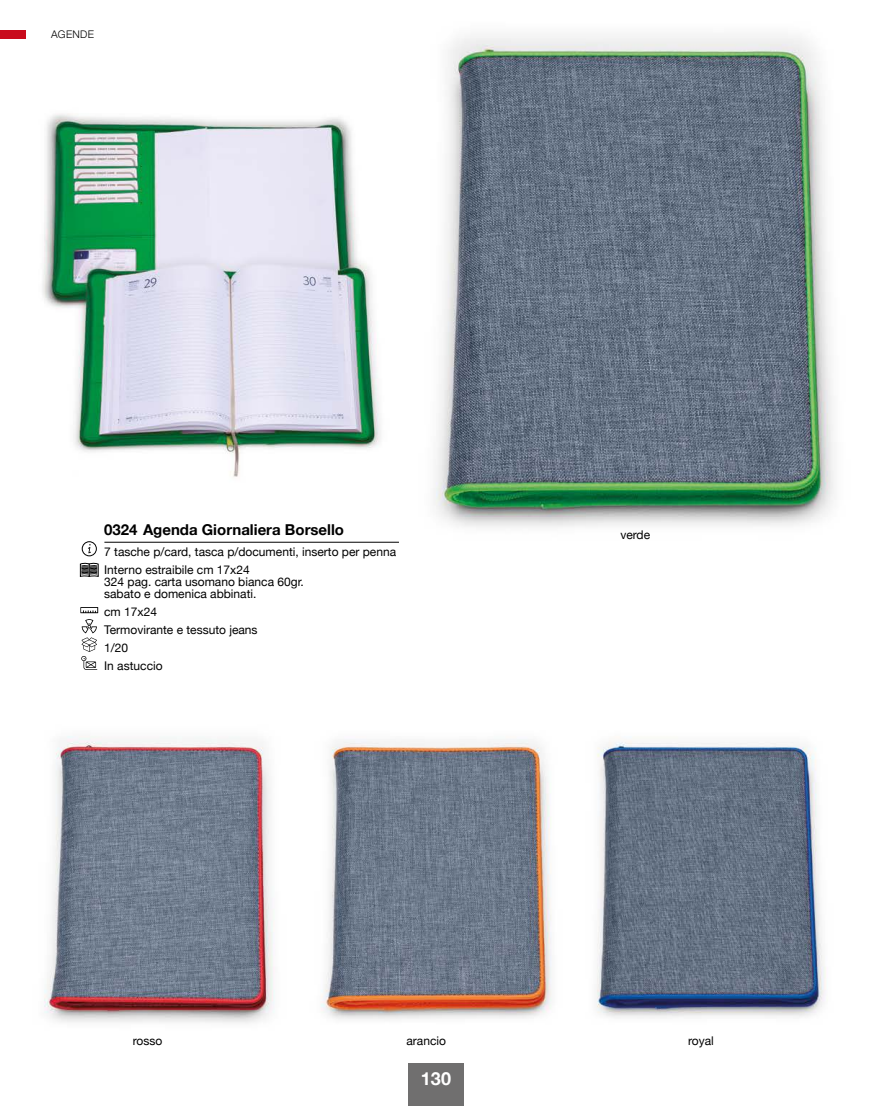
<style>
.page{position:relative;width:872px;height:1106px;background:#fff}
.page>*{position:absolute;margin:0;border:0;box-sizing:border-box;transform-origin:0 0}
.t1{font:700 18px "Helvetica Neue";color:#fff}
.t2{font:700 15px "Helvetica Neue";color:#000}
.t3{font:12px/18px "Helvetica Neue";color:#000}
.t4{font:300 10.5px "Helvetica Neue";letter-spacing:.03em;color:#000}
</style>
<div class="page">
<img style="left:0;top:36px;width:834px;height:1070px">
<svg style="left:81px;top:619px;width:16px;height:51px"></svg>
<svg style="left:80px;top:607px;width:18px;height:6px"></svg>
<hr style="left:104px;top:542px;width:295px;height:1px;background:#000">
<svg style="left:82px;top:541px;width:15px;height:15px"></svg>
<svg style="left:80px;top:562px;width:19px;height:15px"></svg>
<div style="left:408px;top:1063px;width:55px;height:43px;background:#706f6f"></div>
<div style="left:0;top:30px;width:26px;height:8px;background:#c90b1c"></div>
<p class="t4" style="left:51px;top:26px;width:45px">AGENDE</p>
<p class="t2" style="left:104px;top:517px;width:241px">0324 Agenda Giornaliera Borsello</p>
<p class="t3" style="left:104px;top:543px;width:293px">7 tasche p/card, tasca p/documenti, inserto per penna<br>Interno estraibile cm 17x24</p>
<p class="t3" style="left:104px;top:576px;width:201px;line-height:12px">324 pag. carta usomano bianca 60gr. sabato e domenica abbinati.</p>
<p class="t3" style="left:104px;top:603px;width:155px">cm 17x24<br>Termovirante e tessuto jeans<br>1/20<br>In astuccio</p>
<p class="t3" style="left:620px;top:526px;width:31px">verde</p>
<p class="t3" style="left:133px;top:1032px;width:31px">rosso</p>
<p class="t3" style="left:406px;top:1032px;width:41px">arancio</p>
<p class="t3" style="left:688px;top:1032px;width:27px">royal</p>
<h1 class="t1" style="left:421px;top:1064px;width:32px">130</h1>
</div>
